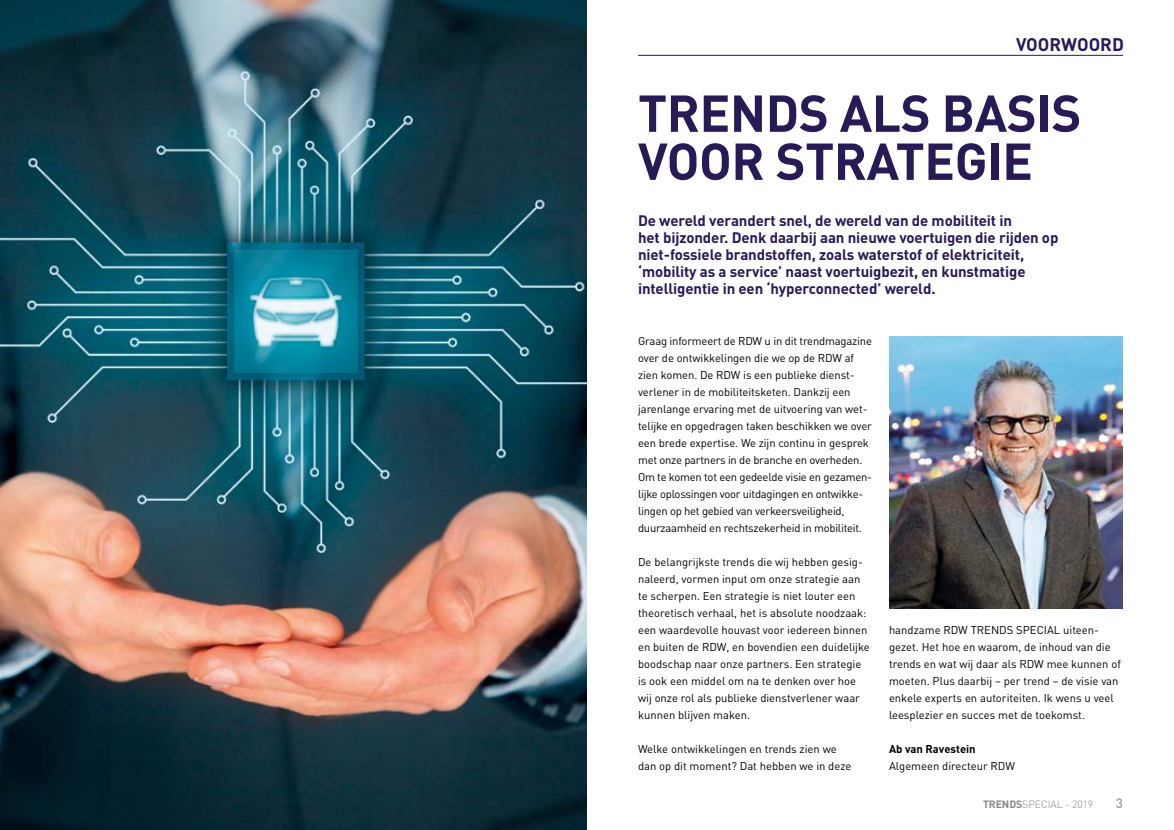
<style>
.page{position:relative;width:1174px;height:830px;background:#fff}
.page>*{position:absolute;margin:0;border:0;box-sizing:border-box;transform-origin:0 0}
.t1{font:700 51px/48px "DIN";letter-spacing:-.01em;color:#281a56}
.t2{font:700 18px "DIN";color:#281a56}
.RDWijzer_Inleiding_k{font:700 15px/17px "DIN";letter-spacing:-.01em;color:#281a56}
.t3{font:500 13.5px "DIN";color:#9c9c9d}
.RDWijzer_Body{font:11.25px/17px "DIN";letter-spacing:-.005em;color:#000}
.RDWijzer_Body-2{font:700 11.25px "DIN";color:#000}
.t4{font:300 10.5px "DIN";letter-spacing:-.01em;color:#868786}
.s1{font-weight:700}
</style>
<div class="page">
<img style="left:889px;top:336px;width:234px;height:272px">
<img style="left:0;top:0;width:587px;height:829px">
<hr style="left:638px;top:55px;width:485px;height:1px;background:#281a56">
<p class="t2" style="left:1016px;top:33px;width:109px">VOORWOORD</p>
<p class="t1" style="left:638px;top:87px;width:445px">TRENDS ALS BASIS<br>VOOR STRATEGIE</p>
<p class="RDWijzer_Inleiding_k" style="left:638px;top:211px;width:422px">De wereld verandert snel, de wereld van de mobiliteit in<br>het bijzonder. Denk daarbij aan nieuwe voertuigen die rijden op niet-fossiele brandstoffen, zoals waterstof of elektriciteit, ‘mobility as a service’ naast voertuigbezit, en kunstmatige intelligentie in een ‘hyperconnected’ wereld.</p>
<p class="RDWijzer_Body" style="left:638px;top:332px;width:235px">Graag informeert de RDW u in dit trendmagazine over de ontwikkelingen die we op de RDW af zien komen. De RDW is een publieke dienst&shy;verlener in de mobiliteitsketen. Dankzij een jarenlange ervaring met de uitvoering van wet&shy;telijke en opgedragen taken beschikken we over een brede expertise. We zijn continu in gesprek met onze partners in de branche en overheden.<br>Om te komen tot een gedeelde visie en gezamen&shy;lijke oplossingen voor uitdagingen en ontwikke&shy;lingen op het gebied van verkeersveiligheid, duurzaamheid en rechtszekerheid in mobiliteit.</p>
<p class="RDWijzer_Body" style="left:638px;top:553px;width:233px">De belangrijkste trends die wij hebben gesig&shy;naleerd, vormen input om onze strategie aan te scherpen. Een strategie is niet louter een theoretisch verhaal, het is absolute noodzaak: een waardevolle houvast voor iedereen binnen en buiten de RDW, en bovendien een duidelijke boodschap naar onze partners. Een strategie is ook een middel om na te denken over hoe wij onze rol als publieke dienstverlener waar kunnen blijven maken.</p>
<p class="RDWijzer_Body" style="left:638px;top:740px;width:215px">Welke ontwikkelingen en trends zien we dan op dit moment? Dat hebben we in deze</p>
<p class="RDWijzer_Body" style="left:889px;top:621px;width:233px">handzame RDW TRENDS SPECIAL uiteen&shy;gezet. Het hoe en waarom, de inhoud van die trends en wat wij daar als RDW mee kunnen of moeten. Plus daarbij – per trend – de visie van enkele experts en autoriteiten. Ik wens u veel leesplezier en succes met de toekomst.</p>
<p class="RDWijzer_Body-2" style="left:889px;top:741px;width:88px">Ab van Ravestein</p>
<p class="RDWijzer_Body" style="left:889px;top:757px;width:127px">Algemeen directeur RDW</p>
<p class="t4" style="left:983px;top:797px;width:112px"><span class="s1">TRENDS</span>SPECIAL - 2019</p>
<p class="t3" style="left:1115px;top:794px;width:9px">3</p>
</div>
